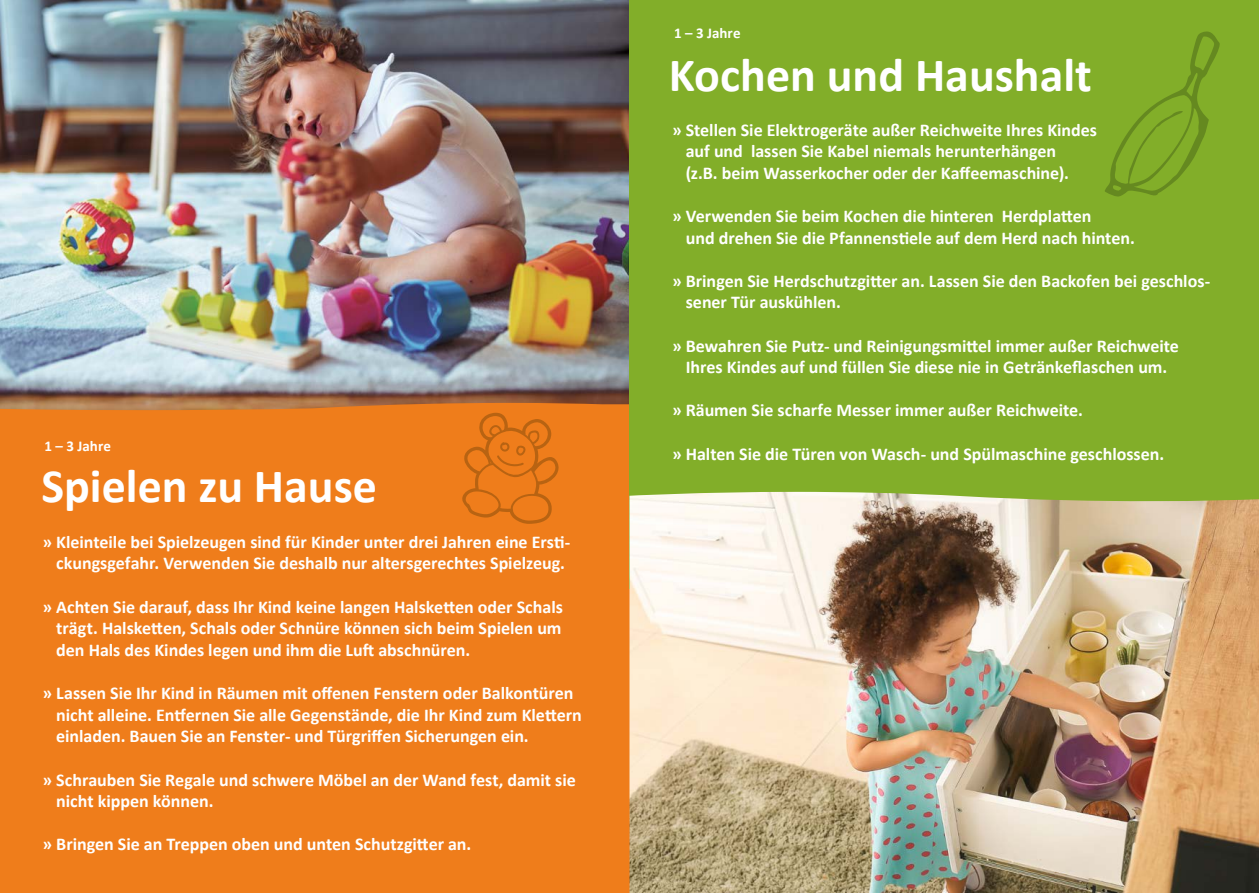
<style>
.page{position:relative;width:1259px;height:893px;background:#fff}
.page>*{position:absolute;margin:0;border:0;box-sizing:border-box;transform-origin:0 0}
.t1{font:700 48px "Calibri";color:#fff}
.t2{font:700 18px/21.6px "Calibri";color:#fff}
.t3{font:700 15px "Calibri";letter-spacing:.005em;color:#fff}
</style>
<div class="page">
<div style="left:0;top:360px;width:629px;height:533px;background:#ef7d1b"></div>
<img style="left:0;top:0;width:629px;height:410px">
<svg style="left:462px;top:413px;width:97px;height:111px"></svg>
<div style="left:629px;top:0;width:630px;height:589px;background:#82ae29"></div>
<img style="left:629px;top:492px;width:630px;height:401px">
<svg style="left:1105px;top:31px;width:115px;height:166px"></svg>
<p class="t3" style="left:45px;top:435px;width:68px">1 – 3 Jahre</p>
<h1 class="t1" style="left:41px;top:453px;width:337px">Spielen zu Hause</h1>
<p class="t2" style="left:43px;top:530px;width:529px;text-align:center">» Kleinteile bei Spielzeugen sind für Kinder unter drei Jahren eine Ersti&shy;ckungsgefahr. Verwenden Sie deshalb nur altersgerechtes Spielzeug.</p>
<p class="t2" style="left:56px;top:595px;width:508px;text-align:justify;text-indent:-14px">» Achten Sie darauf, dass Ihr Kind keine langen Halsketten oder Schals trägt. Halsketten, Schals oder Schnüre können sich beim Spielen um den Hals des Kindes legen und ihm die Luft abschnüren.</p>
<p class="t2" style="left:56px;top:682px;width:527px;text-indent:-14px">» Lassen Sie Ihr Kind in Räumen mit offenen Fenstern oder Balkontüren nicht alleine. Entfernen Sie alle Gegenstände, die Ihr Kind zum Klettern einladen. Bauen Sie an Fenster- und Türgriffen Sicherungen ein.</p>
<p class="t2" style="left:56px;top:768px;width:521px;text-indent:-14px">» Schrauben Sie Regale und schwere Möbel an der Wand fest, damit sie nicht kippen können.</p>
<p class="t2" style="left:43px;top:833px;width:430px">» Bringen Sie an Treppen oben und unten Schutzgitter an.</p>
<p class="t3" style="left:674px;top:23px;width:68px">1 – 3 Jahre</p>
<h1 class="t1" style="left:669px;top:41px;width:424px">Kochen und Haushalt</h1>
<p class="t2" style="left:686px;top:118px;width:413px;text-indent:-14px">» Stellen Sie Elektrogeräte außer Reichweite Ihres Kindes auf und lassen Sie Kabel niemals herunterhängen<br>(z.B. beim Wasserkocher oder der Kaffeemaschine).</p>
<p class="t2" style="left:686px;top:204px;width:450px;text-indent:-14px">» Verwenden Sie beim Kochen die hinteren Herdplatten<br>und drehen Sie die Pfannenstiele auf dem Herd nach hinten.</p>
<p class="t2" style="left:686px;top:269px;width:526px;text-indent:-14px">» Bringen Sie Herdschutzgitter an. Lassen Sie den Backofen bei geschlos&shy;sener Tür auskühlen.</p>
<p class="t2" style="left:672px;top:334px;width:508px;text-align:center">» Bewahren Sie Putz- und Reinigungsmittel immer außer Reichweite<br>Ihres Kindes auf und füllen Sie diese nie in Getränkeflaschen um.</p>
<p class="t2" style="left:672px;top:399px;width:412px">» Räumen Sie scharfe Messer immer außer Reichweite.</p>
<p class="t2" style="left:672px;top:442px;width:494px">» Halten Sie die Türen von Wasch- und Spülmaschine geschlossen.</p>
</div>
